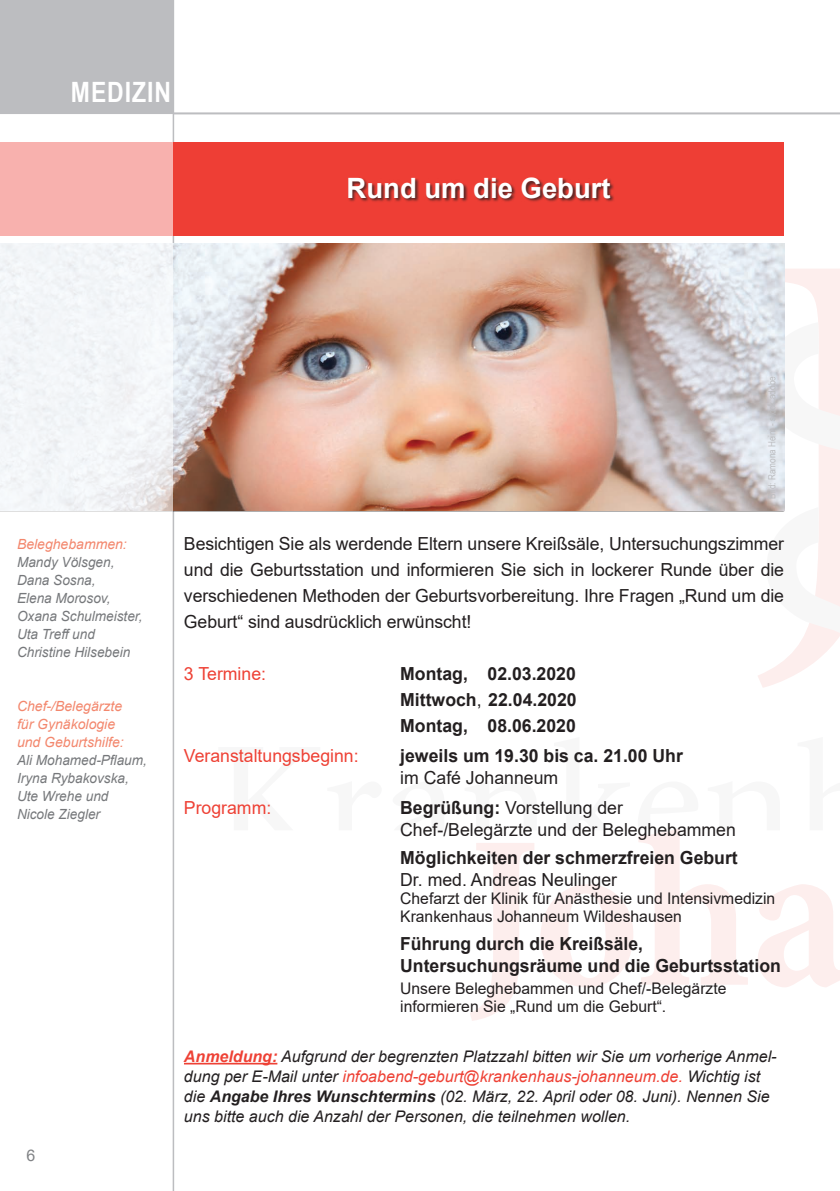
<style>
.page{position:relative;width:840px;height:1191px;background:#fff}
.page>*{position:absolute;margin:0;border:0;box-sizing:border-box;transform-origin:0 0}
.t1{font:700 28px "Arial";color:#fff}
.t2{font:700 28px "Arial Narrow";letter-spacing:.035em;color:#fff}
.t3{font:18px/26px "Arial";color:#231f20;text-align:justify}
.t4{font:700 18px/26px "Arial";color:#231f20;text-align:justify}
.t5{font:18px "Arial";color:#ee4135}
.t6{font:italic 16px/20px "Arial";color:#231f20}
.t7{font:16px/18px "Arial";color:#231f20}
.t8{font:16px "Arial";color:#808285}
.t9{font:italic 14px/18px "Arial";color:#76787b}
.t10{font:italic 14px/18px "Arial";color:#f3876d}
.t11{font:10px "Arial Narrow";color:#bcbdc0}
.s1{font-weight:400}
.s2{font-weight:700}
.s3{font-weight:700;color:#ee4135}
.s4{color:#ee4135}
</style>
<div class="page">
<svg style="left:758px;top:268px;width:81px;height:420px"></svg>
<svg style="left:470px;top:829px;width:369px;height:192px"></svg>
<div style="left:0;top:0;width:174px;height:113px;background:#bcbdc0"></div>
<hr style="left:0;top:112px;width:839px;height:2px;background:#bcbdc0">
<hr style="left:172px;top:0;width:2px;height:1191px;background:#bcbdc0">
<div style="left:0;top:142px;width:782px;height:93px;background:#ee3e35"></div>
<div style="left:347px;top:178px;width:267px;height:24px;background:#231f20;opacity:.75"></div>
<img style="left:173px;top:244px;width:610px;height:266px">
<hr style="left:184px;top:1062px;width:93px;height:2px;background:#ee4135">
<svg style="left:0;top:114px;width:173px;height:1077px"></svg>
<h1 class="t2" style="left:71px;top:71px;width:102px">MEDIZIN</h1>
<h1 class="t1" style="left:346px;top:168px;width:265px">Rund um die Geburt</h1>
<p class="t10" style="left:17px;top:535px;width:111px">Beleghebammen:</p>
<p class="t9" style="left:17px;top:553px;width:127px">Mandy Völsgen,<br>Dana Sosna,<br>Elena Morosov,<br>Oxana Schulmeister,<br>Uta Treff und<br>Christine Hilsebein</p>
<p class="t10" style="left:17px;top:697px;width:108px">Chef-/Belegärzte für Gynäkologie und Geburtshilfe:</p>
<p class="t9" style="left:17px;top:751px;width:131px">Ali Mohamed-Pflaum,<br>Iryna Rybakovska,<br>Ute Wrehe und<br>Nicole Ziegler</p>
<p class="t8" style="left:26px;top:1144px;width:10px">6</p>
<p class="t11" style="left:764px;top:498px;width:124px;rotate:-90deg">Bild: Ramona Heim - stock.adobe</p>
<p class="t3" style="left:184px;top:530px;width:601px">Besichtigen Sie als werdende Eltern unsere Kreißsäle, Untersuchungszimmer und die Geburtsstation und informieren Sie sich in lockerer Runde über die verschiedenen Methoden der Geburtsvorbereitung. Ihre Fragen „Rund um die Geburt“ sind ausdrücklich erwünscht!</p>
<p class="t5" style="left:184px;top:661px;width:84px">3 Termine:</p>
<p class="t4" style="left:400px;top:660px;width:178px">Montag, 02.03.2020<br>Mittwoch<span class="s1">,</span> 22.04.2020<br>Montag, 08.06.2020</p>
<p class="t5" style="left:184px;top:743px;width:176px">Veranstaltungsbeginn:</p>
<p class="t4" style="left:400px;top:742px;width:284px">jeweils um 19.30 bis ca. 21.00 Uhr</p>
<p class="t3" style="left:400px;top:764px;width:159px">im Café Johanneum</p>
<p class="t5" style="left:184px;top:795px;width:89px">Programm:</p>
<p class="t3" style="left:400px;top:796px;width:337px;line-height:22px"><span class="s2">Begrüßung:</span> Vorstellung der<br>Chef-/Belegärzte und der Beleghebammen</p>
<p class="t4" style="left:400px;top:844px;width:339px">Möglichkeiten der schmerzfreien Geburt</p>
<p class="t3" style="left:400px;top:866px;width:218px">Dr. med. Andreas Neulinger</p>
<p class="t7" style="left:400px;top:889px;width:376px">Chefarzt der Klinik für Anästhesie und Intensivmedizin<br>Krankenhaus Johanneum Wildeshausen</p>
<p class="t4" style="left:400px;top:932px;width:382px;line-height:22px">Führung durch die Kreißsäle,<br>Untersuchungsräume und die Geburtsstation</p>
<p class="t7" style="left:400px;top:979px;width:327px">Unsere Beleghebammen und Chef/-Belegärzte informieren Sie „Rund um die Geburt“.</p>
<p class="t6" style="left:184px;top:1046px;width:593px"><span class="s3">Anmeldung:</span> Aufgrund der begrenzten Platzzahl bitten wir Sie um vorherige Anmel&shy;dung per E-Mail unter <span class="s4">infoabend-geburt@krankenhaus-johanneum.de.</span> Wichtig ist die <span class="s2">Angabe Ihres Wunschtermins</span> (02. März, 22. April oder 08. Juni). Nennen Sie uns bitte auch die Anzahl der Personen, die teilnehmen wollen.</p>
</div>
